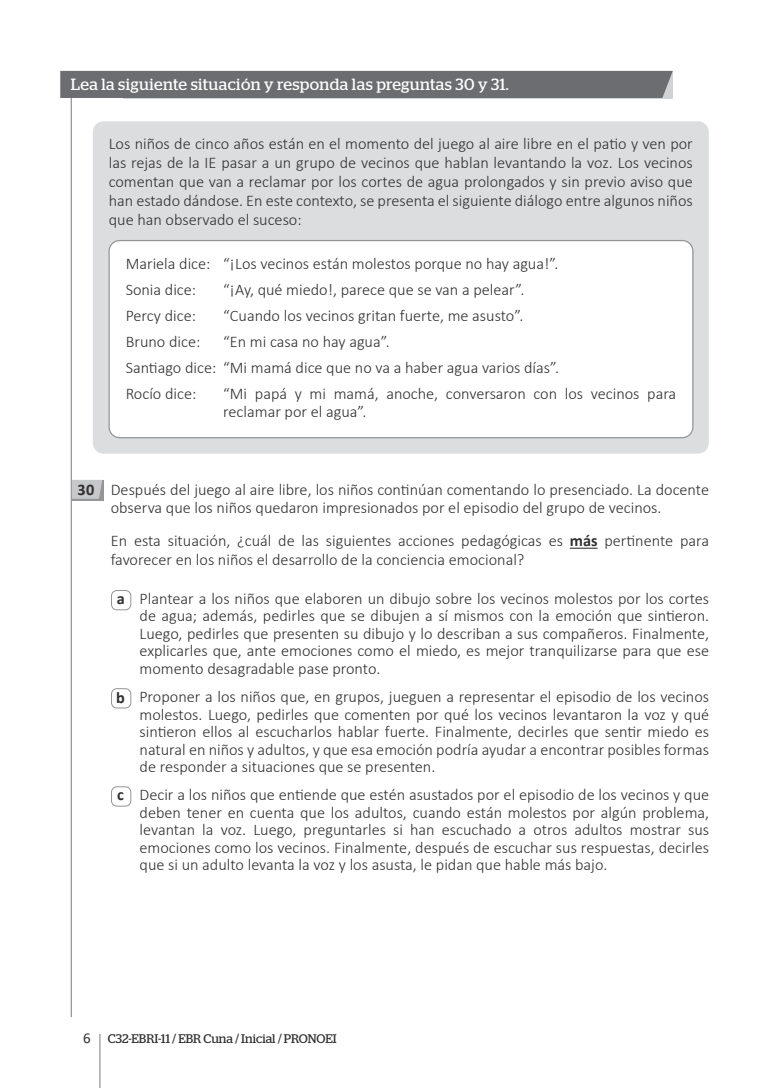
<style>
.page{position:relative;width:780px;height:1088px;background:#fff}
.page>*{position:absolute;margin:0;border:0;box-sizing:border-box;transform-origin:0 0}
.t1{font:300 16.25px/17.5px "Calibri";color:#312f30}
.t2{font:16.25px "Stag";letter-spacing:.025em;color:#fff}
.t3{font:12.5px "Stag";color:#312f30}
.s1{font-weight:700}
.s2{font-family:"Calibri";font-size:15px}
</style>
<div class="page">
<hr style="left:99px;top:1034px;width:1px;height:54px;background:#939598">
<hr style="left:71px;top:94px;width:1px;height:923px;background:#939598">
<div style="left:60px;top:71px;width:612px;height:27px;background:#6c6d70"></div>
<div style="left:72px;top:480px;width:31px;height:20px;background:#939598"></div>
<svg style="left:72px;top:480px;width:30px;height:19px"></svg>
<svg style="left:569px;top:548px;width:28px;height:1px"></svg>
<div style="left:111px;top:590px;width:20px;height:20px;border:1px solid #939598;border-radius:5px"></div>
<div style="left:111px;top:688px;width:20px;height:20px;border:1px solid #939598;border-radius:5px"></div>
<div style="left:111px;top:786px;width:20px;height:20px;border:1px solid #939598;border-radius:5px"></div>
<div style="left:93px;top:121px;width:615px;height:333px;background:#dcdddf;border-radius:11px"></div>
<div style="left:109px;top:241px;width:583px;height:197px;background:#fff;border-radius:11px"></div>
<div style="left:108px;top:240px;width:585px;height:198px;border:1px solid #939598;border-radius:11px"></div>
<p class="t2" style="left:71px;top:75px;width:439px">Lea la siguiente situación y responda las preguntas 30 y 31.</p>
<p class="t1" style="left:109px;top:135px;width:585px;line-height:18.8px;text-align:justify">Los niños de cinco años están en el momento del juego al aire libre en el patio y ven por las rejas de la IE pasar a un grupo de vecinos que hablan levantando la voz. Los vecinos comentan que van a reclamar por los cortes de agua prolongados y sin previo aviso que han estado dándose. En este contexto, se presenta el siguiente diálogo entre algunos niños que han observado el suceso:</p>
<p class="t1" style="left:126px;top:251px;width:434px;line-height:25.9px">Mariela dice: “¡Los vecinos están molestos porque no hay agua!”.<br>Sonia dice:</p>
<p class="t1" style="left:223px;top:281px;width:303px">“¡Ay, qué miedo!, parece que se van a pelear”.</p>
<p class="t1" style="left:126px;top:307px;width:72px">Percy dice:</p>
<p class="t1" style="left:223px;top:307px;width:302px">“Cuando los vecinos gritan fuerte, me asusto”.</p>
<p class="t1" style="left:126px;top:332px;width:76px">Bruno dice:</p>
<p class="t1" style="left:126px;top:328px;width:435px;line-height:25.9px;text-indent:98px">“En mi casa no hay agua”.<br>Santiago dice: “Mi mamá dice que no va a haber agua varios días”.<br>Rocío dice:</p>
<p class="t1" style="left:223px;top:384px;width:454px;line-height:18.8px">“Mi papá y mi mamá, anoche, conversaron con los vecinos para reclamar por el agua”.</p>
<p class="t1" style="left:111px;top:480px;width:600px;line-height:18.8px;text-indent:-33px"><span class="s1">30</span> Después del juego al aire libre, los niños continúan comentando lo presenciado. La docente observa que los niños quedaron impresionados por el episodio del grupo de vecinos.</p>
<p class="t1" style="left:111px;top:531px;width:600px;line-height:18.8px">En esta situación, ¿cuál de las siguientes acciones pedagógicas es <span class="s1">más</span> pertinente para favorecer en los niños el desarrollo de la conciencia emocional?</p>
<p class="t1" style="left:139px;top:589px;width:571px;text-align:justify;text-indent:-23px"><span class="s1">a</span> Plantear a los niños que elaboren un dibujo sobre los vecinos molestos por los cortes de agua; además, pedirles que se dibujen a sí mismos con la emoción que sintieron.<br>Luego, pedirles que presenten su dibujo y lo describan a sus compañeros. Finalmente, explicarles que, ante emociones como el miedo, es mejor tranquilizarse para que ese momento desagradable pase pronto.</p>
<p class="t1" style="left:139px;top:688px;width:571px;text-align:justify;text-indent:-23px"><span class="s1">b</span> Proponer a los niños que, en grupos, jueguen a representar el episodio de los vecinos molestos. Luego, pedirles que comenten por qué los vecinos levantaron la voz y qué sintieron ellos al escucharlos hablar fuerte. Finalmente, decirles que sentir miedo es natural en niños y adultos, y que esa emoción podría ayudar a encontrar posibles formas de responder a situaciones que se presenten.</p>
<p class="t1" style="left:139px;top:786px;width:571px;text-align:justify;text-indent:-22px"><span class="s1">c</span> Decir a los niños que entiende que estén asustados por el episodio de los vecinos y que deben tener en cuenta que los adultos, cuando están molestos por algún problema, levantan la voz. Luego, preguntarles si han escuchado a otros adultos mostrar sus emociones como los vecinos. Finalmente, después de escuchar sus respuestas, decirles que si un adulto levanta la voz y los asusta, le pidan que hable más bajo.</p>
<p class="t3" style="left:83px;top:1031px;width:255px"><span class="s2">6</span> C32-EBRI-11 / EBR Cuna / Inicial / PRONOEI</p>
</div>
